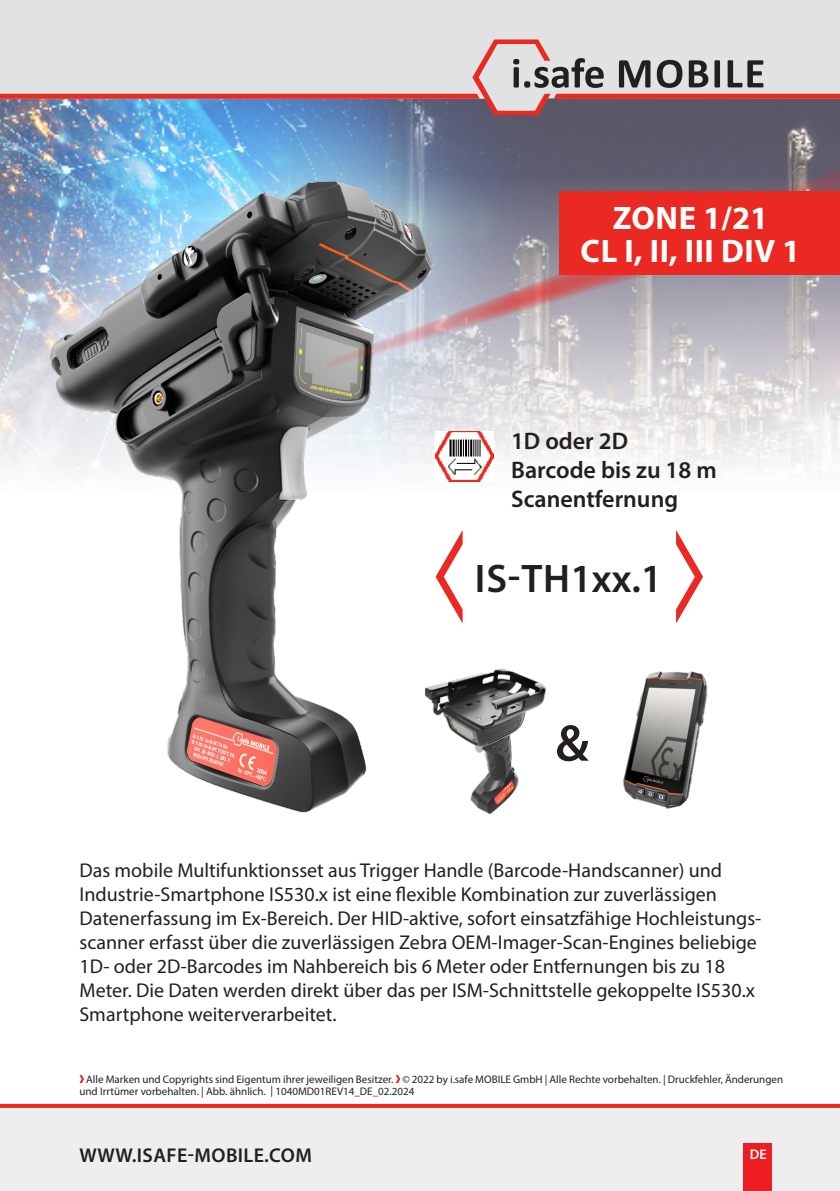
<style>
.page{position:relative;width:840px;height:1191px;background:#fff}
.page>*{position:absolute;margin:0;border:0;box-sizing:border-box;transform-origin:0 0}
.t1{font:600 52px "Myriad Pro";color:#231f20}
.t2{font:600 40px "Myriad Pro";letter-spacing:.01em;color:#231f20}
.t3{font:700 32.6px "Myriad Pro";letter-spacing:.02em;color:#fff}
.t4{font:600 24px/28.8px "Myriad Pro";color:#231f20}
.t5{font:20px/24px "Myriad Pro";color:#231f20}
.t6{font:600 20px "Myriad Pro";letter-spacing:.02em;color:#231f20}
.t7{font:600 14px "Myriad Pro";color:#fff}
.CB_AF_Footer-Datasheet{font:11px/12px "Myriad Pro";color:#231f20}
</style>
<div class="page">
<div style="left:0;top:1106px;width:839px;height:85px;background:#eeeeef"></div>
<svg style="left:0;top:1104px;width:839px;height:4px;background:#ea2c25"></svg>
<div style="left:743px;top:1143px;width:28px;height:48px;background:#ee1d23"></div>
<img style="left:533px;top:370px;width:306px;height:103px">
<div style="left:0;top:0;width:839px;height:39px;background:#e1e2e4"></div>
<svg style="left:0;top:39px;width:839px;height:75px;background:#c7bec1"></svg>
<svg style="left:676px;top:530px;width:26px;height:93px"></svg>
<div style="left:0;top:77px;width:533px;height:836px;background:#fff;opacity:.75"></div>
<img style="left:33px;top:145px;width:431px;height:685px">
<svg style="left:325px;top:114px;width:514px;height:256px;background:#9d7983"></svg>
<img style="left:623px;top:671px;width:85px;height:138px">
<img style="left:412px;top:664px;width:134px;height:167px">
<svg style="left:79px;top:1075px;width:5px;height:8px"></svg>
<svg style="left:395px;top:1075px;width:5px;height:8px"></svg>
<p class="t3" style="left:612px;top:197px;width:157px">ZONE 1/21</p>
<p class="t3" style="left:580px;top:230px;width:221px">CL I, II, III DIV 1</p>
<p class="t4" style="left:511px;top:426px;width:207px">1D oder 2D<br>Barcode bis zu 18 m<br>Scanentfernung</p>
<p class="t2" style="left:474px;top:553px;width:189px">IS-TH1xx.1</p>
<p class="t1" style="left:555px;top:710px;width:35px">&amp;</p>
<p class="t5" style="left:79px;top:857px;width:683px">Das mobile Multifunktionsset aus Trigger Handle (Barcode-Handscanner) und Industrie-Smartphone IS530.x ist eine flexible Kombination zur zuverlässigen Datenerfassung im Ex-Bereich. Der HID-aktive, sofort einsatzfähige Hochleistungs&shy;scanner erfasst über die zuverlässigen Zebra OEM-Imager-Scan-Engines beliebige 1D- oder 2D-Barcodes im Nahbereich bis 6 Meter oder Entfernungen bis zu 18<br>Meter. Die Daten werden direkt über das per ISM-Schnittstelle gekoppelte IS530.x Smartphone weiterverarbeitet.</p>
<p class="CB_AF_Footer-Datasheet" style="left:79px;top:1072px;width:704px;text-indent:7px">Alle Marken und Copyrights sind Eigentum ihrer jeweiligen Besitzer. © 2022 by i.safe MOBILE GmbH | Alle Rechte vorbehalten. | Druckfehler, Änderungen und Irrtümer vorbehalten. | Abb. ähnlich. | 1040MD01REV14_DE_02.2024</p>
<p class="t6" style="left:80px;top:1142px;width:233px">WWW.ISAFE-MOBILE.COM</p>
<p class="t7" style="left:749px;top:1145px;width:18px">DE</p>
</div>
